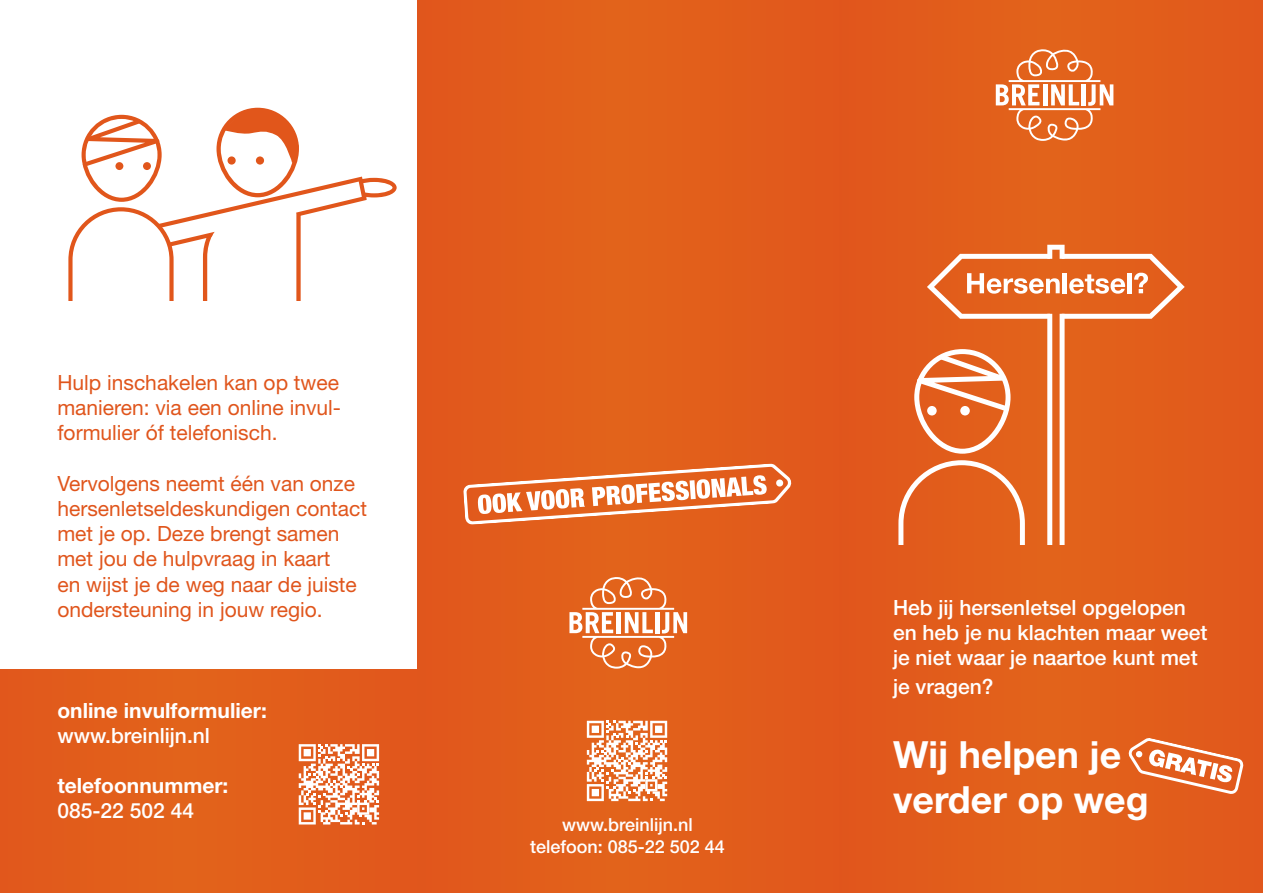
<style>
.page{position:relative;width:1263px;height:893px;background:#fff}
.page>*{position:absolute;margin:0;border:0;box-sizing:border-box;transform-origin:0 0}
.t1{font:700 37.5px/45px "Helvetica Neue";color:#fff}
.t2{font:21px/25.2px "Helvetica Neue";color:#e0551c;text-align:justify}
.t3{font:500 21px/25.2px "Helvetica Neue";color:#fff}
.t4{font:700 21px "Helvetica Neue";color:#fff}
.t5{font:500 18px/21.6px "Helvetica Neue";color:#fff;text-align:center}
</style>
<div class="page">
<div style="left:417px;top:0;width:429px;height:893px;background:#e15c1b"></div>
<div style="left:0;top:669px;width:423px;height:224px;background:#e25e1b"></div>
<div style="left:840px;top:0;width:423px;height:893px;background:#e15c1c"></div>
<svg style="left:898px;top:245px;width:287px;height:299px"></svg>
<svg style="left:996px;top:49px;width:117px;height:92px"></svg>
<svg style="left:569px;top:577px;width:118px;height:92px"></svg>
<svg style="left:68px;top:108px;width:329px;height:192px"></svg>
<svg style="left:1128px;top:738px;width:115px;height:56px"></svg>
<svg style="left:463px;top:463px;width:329px;height:62px"></svg>
<svg style="left:299px;top:744px;width:80px;height:80px"></svg>
<svg style="left:587px;top:721px;width:80px;height:80px"></svg>
<p class="t2" style="left:57px;top:370px;width:285px">Hulp inschakelen kan op twee manieren: via een online invul&shy;formulier óf telefonisch.</p>
<p class="t2" style="left:57px;top:470px;width:311px;text-align:left">Vervolgens neemt één van onze hersenletseldeskundigen contact met je op. Deze brengt samen met jou de hulpvraag in kaart<br>en wijst je de weg naar de juiste ondersteuning in jouw regio.</p>
<p class="t4" style="left:57px;top:697px;width:211px">online invulformulier:</p>
<p class="t3" style="left:57px;top:722px;width:154px">www.breinlijn.nl</p>
<p class="t4" style="left:57px;top:773px;width:173px">telefoonnummer:</p>
<p class="t3" style="left:57px;top:798px;width:138px">085-22 502 44</p>
<p class="t5" style="left:530px;top:814px;width:196px">www.breinlijn.nl telefoon: 085-22 502 44</p>
<p class="t3" style="left:893px;top:594px;width:316px">Heb jij hersenletsel opgelopen en heb je nu klachten maar weet je niet waar je naartoe kunt met</p>
<p class="t3" style="left:893px;top:673px;width:102px">je vragen?</p>
<h1 class="t1" style="left:893px;top:731px;width:257px">Wij helpen je verder op weg</h1>
</div>
